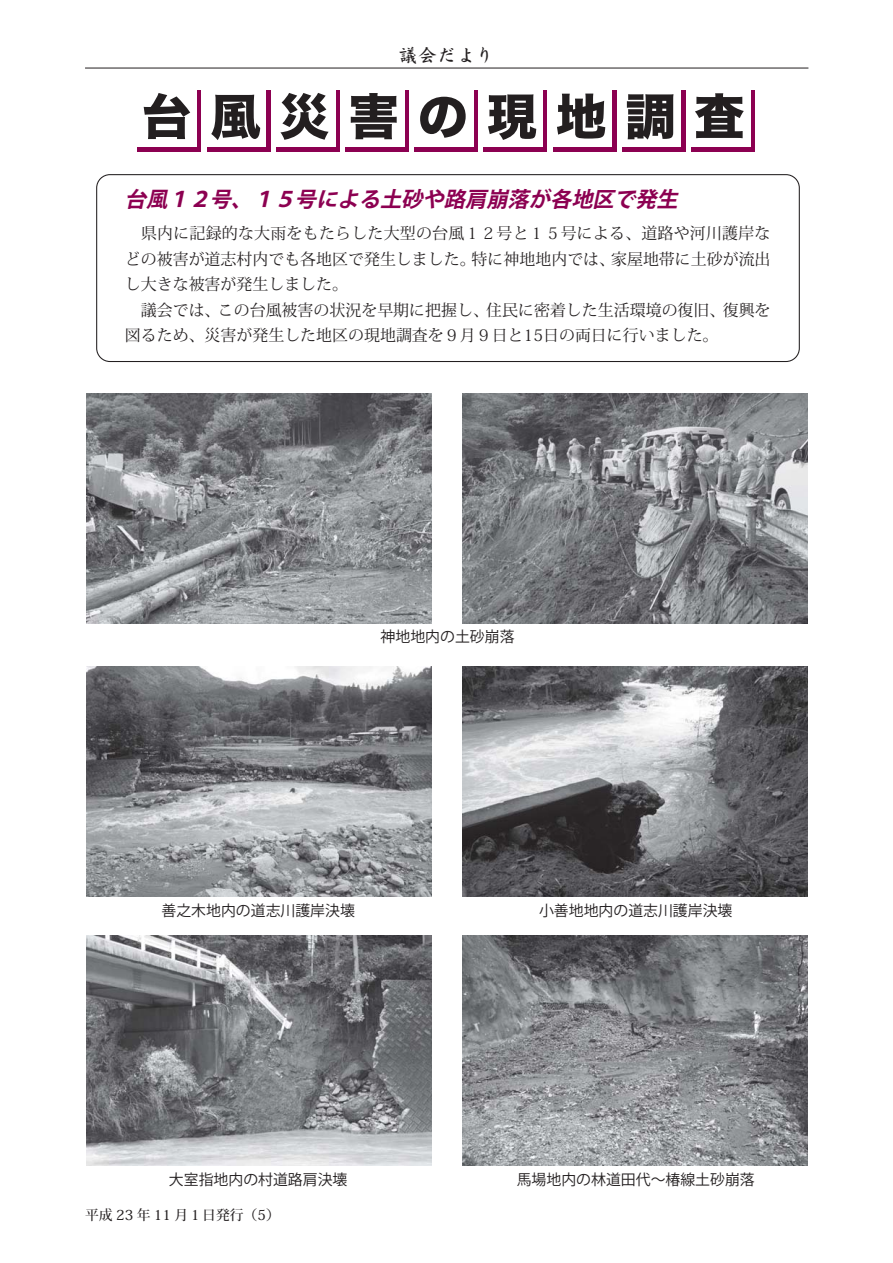
<style>
.page{position:relative;width:893px;height:1263px;background:#fff}
.page>*{position:absolute;margin:0;border:0;box-sizing:border-box;transform-origin:0 0}
.t1{font:48.9px "Hira Kaku Std W8 Kanji";letter-spacing:.37em;color:#231f20}
.t2{font:italic 21.3px "Koz Go Pro Bold Kanji";color:#8c0051}
.t3{font:19.2px "DF Kai Sho Std W7 Proportiona";color:#231f20}
.t4{font:15.9px/25.5px "Koz Min Pro Regular Kanji";color:#231f20;text-align:right}
.t5{font:15.9px "Koz Min Pro Regular Kana";color:#231f20}
.t6{font:14.85px "Koz Go Pro Regular Kanji";color:#231f20}
.t7{font:13.8px "Koz Min Pro Medium Kanji";color:#231f20}
.s1{font-family:"Hira Kaku Std W8 Kana"}
.s2{font-family:"Koz Go Pro Bold Alphabetic"}
.s3{font-family:"Koz Go Pro Bold Kana"}
.s4{font-family:"Koz Min Pro Regular Kana"}
.s5{font-family:"Koz Min Pro Regular Alphabetic"}
.s6{font-family:"Koz Min Pro Regular Kanji"}
.s7{font-family:"Koz Min Pro Regular Proportional"}
.s8{font-family:"Koz Go Pro Regular Kana"}
.s9{font-family:"Koz Min Pro Medium Proportional"}
.s10{font-family:"Koz Min Pro Medium Alphabetic"}
</style>
<div class="page">
<div style="left:137px;top:90px;width:64px;height:62px;background:#8c0051"></div>
<div style="left:207px;top:90px;width:63px;height:62px;background:#8c0051"></div>
<div style="left:276px;top:90px;width:64px;height:62px;background:#8c0051"></div>
<div style="left:345px;top:90px;width:64px;height:62px;background:#8c0051"></div>
<div style="left:414px;top:90px;width:64px;height:62px;background:#8c0051"></div>
<div style="left:483px;top:90px;width:64px;height:62px;background:#8c0051"></div>
<div style="left:553px;top:90px;width:63px;height:62px;background:#8c0051"></div>
<div style="left:622px;top:90px;width:64px;height:62px;background:#8c0051"></div>
<div style="left:691px;top:90px;width:64px;height:62px;background:#8c0051"></div>
<svg style="left:96px;top:174px;width:704px;height:188px"></svg>
<hr style="left:85px;top:68px;width:723px;height:1px;background:#231f20">
<img style="left:463px;top:393px;width:345px;height:230px">
<img style="left:86px;top:393px;width:346px;height:230px">
<img style="left:463px;top:667px;width:345px;height:229px">
<img style="left:86px;top:667px;width:346px;height:229px">
<img style="left:463px;top:936px;width:345px;height:230px">
<img style="left:86px;top:936px;width:346px;height:230px">
<div style="left:133px;top:85px;width:64px;height:62px;background:#fff"></div>
<div style="left:202px;top:85px;width:64px;height:62px;background:#fff"></div>
<div style="left:272px;top:85px;width:63px;height:62px;background:#fff"></div>
<div style="left:341px;top:85px;width:64px;height:62px;background:#fff"></div>
<div style="left:410px;top:85px;width:64px;height:62px;background:#fff"></div>
<div style="left:479px;top:85px;width:64px;height:62px;background:#fff"></div>
<div style="left:548px;top:85px;width:64px;height:62px;background:#fff"></div>
<div style="left:617px;top:85px;width:64px;height:62px;background:#fff"></div>
<div style="left:687px;top:85px;width:64px;height:62px;background:#fff"></div>
<svg style="left:231px;top:203px;width:8px;height:6px"></svg>
<svg style="left:626px;top:237px;width:4px;height:4px"></svg>
<svg style="left:460px;top:261px;width:5px;height:5px"></svg>
<svg style="left:600px;top:262px;width:4px;height:4px"></svg>
<svg style="left:333px;top:287px;width:5px;height:5px"></svg>
<svg style="left:206px;top:313px;width:4px;height:4px"></svg>
<svg style="left:474px;top:313px;width:4px;height:4px"></svg>
<svg style="left:710px;top:313px;width:4px;height:4px"></svg>
<svg style="left:190px;top:339px;width:4px;height:4px"></svg>
<svg style="left:703px;top:338px;width:5px;height:5px"></svg>
<p class="t3" style="left:399px;top:45px;width:97px">議会だより</p>
<h1 class="t1" style="left:141px;top:93px;width:605px">台風災害<span class="s1">の</span>現地調査</h1>
<h2 class="t2" style="left:125px;top:189px;width:559px">台風<span class="s2">１２</span>号 <span class="s2">１５</span>号<span class="s3">による</span>土砂<span class="s3">や</span>路肩崩落<span class="s3">が</span>各地区<span class="s3">で</span>発生</h2>
<p class="t4" style="left:125px;top:221px;width:647px">県内<span class="s4">に</span>記録的<span class="s4">な</span>大雨<span class="s4">をもたらした</span>大型<span class="s4">の</span>台風<span class="s5">１２</span>号<span class="s4">と</span><span class="s5">１５</span>号<span class="s4">による</span> 道路<span class="s4">や</span>河川護岸<span class="s4">などの</span>被害<span class="s4">が</span>道志村内<span class="s4">でも</span>各地区<span class="s4">で</span>発生<span class="s4">しました</span> 特<span class="s4">に</span>神地地内<span class="s4">では</span> 家屋地帯<span class="s4">に</span>土砂<span class="s4">が</span>流出</p>
<p class="t5" style="left:125px;top:275px;width:209px">し<span class="s6">大</span>きな<span class="s6">被害</span>が<span class="s6">発生</span>しました</p>
<p class="t4" style="left:125px;top:297px;width:647px;text-align:left;text-indent:16px">議会<span class="s4">では この</span>台風被害<span class="s4">の</span>状況<span class="s4">を</span>早期<span class="s4">に</span>把握<span class="s4">し</span> 住民<span class="s4">に</span>密着<span class="s4">した</span>生活環境<span class="s4">の</span>復旧 復興<span class="s4">を</span>図<span class="s4">るため</span> 災害<span class="s4">が</span>発生<span class="s4">した</span>地区<span class="s4">の</span>現地調査<span class="s4">を</span><span class="s5">９</span>月<span class="s5">９</span>日<span class="s4">と</span><span class="s7">15</span>日<span class="s4">の</span>両日<span class="s4">に</span>行<span class="s4">いました</span></p>
<p class="t6" style="left:381px;top:630px;width:135px">神地地内<span class="s8">の</span>土砂崩落</p>
<p class="t6" style="left:161px;top:903px;width:195px">善之木地内<span class="s8">の</span>道志川護岸決壊</p>
<p class="t6" style="left:539px;top:903px;width:195px">小善地地内<span class="s8">の</span>道志川護岸決壊</p>
<p class="t6" style="left:169px;top:1173px;width:180px">大室指地内<span class="s8">の</span>村道路肩決壊</p>
<p class="t6" style="left:517px;top:1173px;width:240px">馬場地内<span class="s8">の</span>林道田代 椿線土砂崩落</p>
<p class="t7" style="left:85px;top:1208px;width:182px">平成 <span class="s9">23</span> 年 <span class="s9">11</span> 月<span class="s10">１</span>日発行 <span class="s9">5</span></p>
</div>
